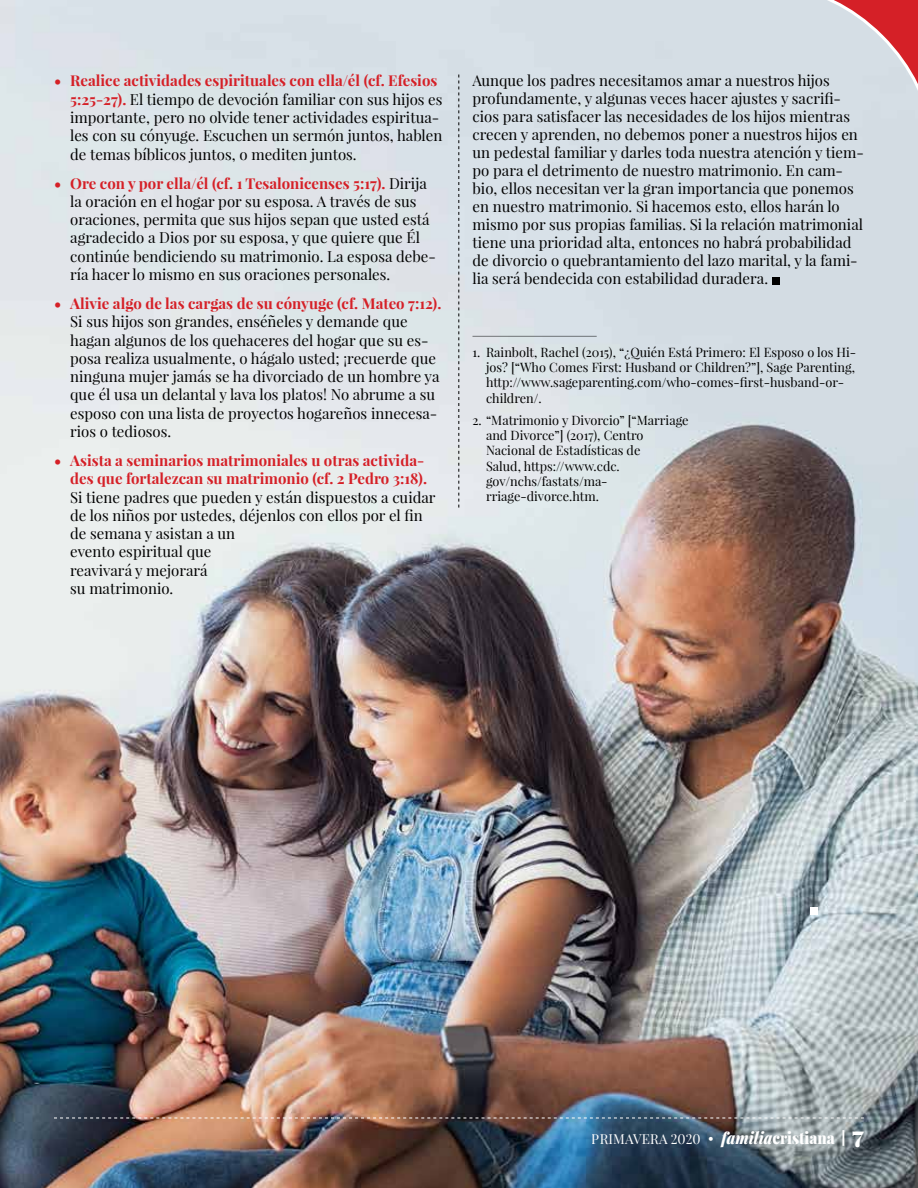
<style>
.page{position:relative;width:918px;height:1188px;background:#fff}
.page>*{position:absolute;margin:0;border:0;box-sizing:border-box;transform-origin:0 0}
.t1{font:15px/18.3px "Playfair Display";color:#000}
.t2{font:700 15px/18.3px "Playfair Display";color:#d52027;text-align:right}
.t3{font:13.5px "Playfair Display";letter-spacing:.01em;color:#fff}
.t4{font:12.75px/15.3px "Playfair Display";color:#000}
.s1{font-weight:700;color:#d52027}
.s2{font-family:"Times New Roman";font-size:15.75px}
.s3{font-weight:900;font-style:italic;font-size:16.5px}
.s4{font-weight:900;font-size:16.5px}
.s5{font-weight:900;font-size:15px}
.s6{font-weight:900;font-size:24px}
</style>
<div class="page">
<img style="left:0;top:0;width:918px;height:1188px">
<div style="left:810px;top:908px;width:8px;height:7px;background:#fff"></div>
<svg style="left:459px;top:75px;width:1px;height:433px"></svg>
<hr style="left:472px;top:336px;width:125px;height:1px;background:#000">
<div style="left:772px;top:277px;width:7px;height:8px;background:#000"></div>
<svg style="left:742px;top:0;width:176px;height:180px"></svg>
<svg style="left:54px;top:1118px;width:810px;height:1px"></svg>
<p class="t1" style="left:70px;top:72px;width:374px;text-indent:-16px"><span class="s1">• Realice actividades espirituales con ella/él (cf. Efesios 5:25-27).</span> El tiempo de devoción familiar con sus hijos es importante, pero no olvide tener actividades espiritua&shy;les con su cónyuge. Escuchen un sermón juntos, hablen de temas bíblicos juntos, o mediten juntos.</p>
<p class="t1" style="left:70px;top:174px;width:367px;text-indent:-16px"><span class="s1">• Ore con y por ella/él (cf. 1 Tesalonicenses 5:17).</span> Dirija la oración en el hogar por su esposa. A través de sus oraciones, permita que sus hijos sepan que usted está agradecido a Dios por su esposa, y que quiere que Él continúe bendiciendo su matrimonio. La esposa debe&shy;ría hacer lo mismo en sus oraciones personales.</p>
<p class="t2" style="left:54px;top:294px;width:389px">• Alivie algo de las cargas de su cónyuge (cf. Mateo 7:12).</p>
<p class="t1" style="left:70px;top:312px;width:371px">Si sus hijos son grandes, enséñeles y demande que hagan algunos de los quehaceres del hogar que su es&shy;posa realiza usualmente, o hágalo usted; ¡recuerde que ninguna mujer jamás se ha divorciado de un hombre ya que él usa un delantal y lava los platos! No abrume a su esposo con una lista de proyectos hogareños innecesa&shy;rios o tediosos.</p>
<p class="t2" style="left:54px;top:451px;width:375px">• Asista a seminarios matrimoniales u otras activida&shy;des que fortalezcan su matrimonio (cf. 2 Pedro 3:18).</p>
<p class="t1" style="left:70px;top:488px;width:367px">Si tiene padres que pueden y están dispuestos a cuidar de los niños por ustedes, déjenlos con ellos por el fin de semana y asistan a un<br>evento espiritual que<br>reavivará y mejorará<br>su matrimonio.</p>
<p class="t1" style="left:472px;top:72px;width:393px">Aunque los padres necesitamos amar a nuestros hijos profundamente, y algunas veces hacer ajustes y sacrifi&shy;cios para satisfacer las necesidades de los hijos mientras crecen y aprenden, no debemos poner a nuestros hijos en un pedestal familiar y darles toda nuestra atención y tiem&shy;po para el detrimento de nuestro matrimonio. En cam&shy;bio, ellos necesitan ver la gran importancia que ponemos en nuestro matrimonio. Si hacemos esto, ellos harán lo mismo por sus propias familias. Si la relación matrimonial tiene una prioridad alta, entonces no habrá probabilidad de divorcio o quebrantamiento del lazo marital, y la fami&shy;lia será bendecida con estabilidad duradera.</p>
<p class="t4" style="left:486px;top:344px;width:372px;text-indent:-14px">1. Rainbolt, Rachel (2015), “¿Quién Está Primero: El Esposo o los Hi&shy;jos? [“Who Comes First: Husband or Children?”], Sage Parenting, http://www.sageparenting.com/who-comes-first-husband-or&shy;children/.</p>
<p class="t4" style="left:486px;top:412px;width:204px;text-indent:-14px">2. “Matrimonio y Divorcio” [“Marriage and Divorce”] (2017), Centro<br>Nacional de Estadísticas de<br>Salud, https://www.cdc. gov/nchs/fastats/ma&shy;rriage-divorce.htm.</p>
<p class="t3" style="left:592px;top:1131px;width:274px">PRIMAVERA 2020 <span class="s2">•</span> <span class="s3">familia</span><span class="s4">cristiana</span> <span class="s5">|</span> <span class="s6">7</span></p>
</div>
